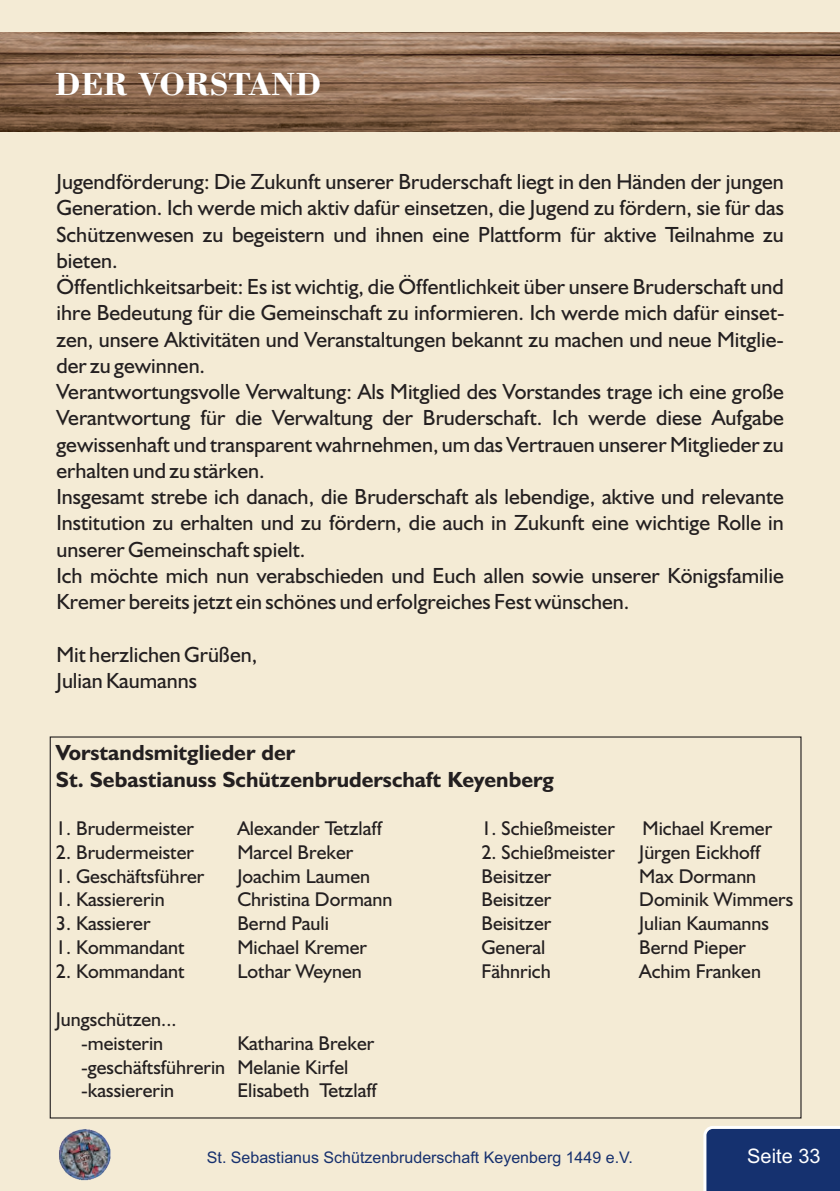
<style>
.page{position:relative;width:840px;height:1191px;background:#fff}
.page>*{position:absolute;margin:0;border:0;box-sizing:border-box;transform-origin:0 0}
.t1{font:700 34px "Bodoni BT";color:#fff}
.t2{font:22px/26.2px "Humanist 521 BT";color:#231f20}
.t3{font:700 22px/26.4px "Humanist 521 BT";color:#231f20}
.t4{font:20px/23.8px "Humanist 521 BT";color:#231f20}
.t5{font:20px "Arial";color:#fff}
.t6{font:16px "Arial";color:#16306e}
</style>
<div class="page">
<div style="left:0;top:0;width:839px;height:1191px;background:#f4ebd5"></div>
<img style="left:0;top:32px;width:839px;height:100px">
<img style="left:59px;top:1129px;width:52px;height:52px">
<svg style="left:703px;top:1126px;width:136px;height:65px"></svg>
<h1 class="t1" style="left:55px;top:70px;width:268px">DER VORSTAND</h1>
<p class="t2" style="left:56px;top:170px;width:729px">Jugendförderung: Die Zukunft unserer Bruderschaft liegt in den Händen der jungen Generation. Ich werde mich aktiv dafür einsetzen, die Jugend zu fördern, sie für das Schützenwesen zu begeistern und ihnen eine Plattform für aktive Teilnahme zu bieten.<br>Öffentlichkeitsarbeit: Es ist wichtig, die Öffentlichkeit über unsere Bruderschaft und ihre Bedeutung für die Gemeinschaft zu informieren. Ich werde mich dafür einset&shy;zen, unsere Aktivitäten und Veranstaltungen bekannt zu machen und neue Mitglie&shy;der zu gewinnen.<br>Verantwortungsvolle Verwaltung: Als Mitglied des Vorstandes trage ich eine große Verantwortung für die Verwaltung der Bruderschaft. Ich werde diese Aufgabe gewissenhaft und transparent wahrnehmen, um das Vertrauen unserer Mitglieder zu erhalten und zu stärken.<br>Insgesamt strebe ich danach, die Bruderschaft als lebendige, aktive und relevante Institution zu erhalten und zu fördern, die auch in Zukunft eine wichtige Rolle in unserer Gemeinschaft spielt.<br>Ich möchte mich nun verabschieden und Euch allen sowie unserer Königsfamilie Kremer bereits jetzt ein schönes und erfolgreiches Fest wünschen.</p>
<p class="t2" style="left:56px;top:643px;width:202px">Mit herzlichen Grüßen,<br>Julian Kaumanns</p>
<p class="t3" style="left:56px;top:741px;width:499px">Vorstandsmitglieder der<br>St. Sebastianuss Schützenbruderschaft Keyenberg</p>
<p class="t4" style="left:56px;top:817px;width:139px">1. Brudermeister</p>
<p class="t4" style="left:237px;top:817px;width:146px">Alexander Tetzlaff</p>
<p class="t4" style="left:481px;top:817px;width:135px">1. Schießmeister</p>
<p class="t4" style="left:642px;top:817px;width:131px">Michael Kremer</p>
<p class="t4" style="left:56px;top:841px;width:139px">2. Brudermeister</p>
<p class="t4" style="left:237px;top:841px;width:117px">Marcel Breker</p>
<p class="t4" style="left:481px;top:841px;width:280px">2. Schießmeister Jürgen Eickhoff</p>
<p class="t4" style="left:56px;top:865px;width:150px">1. Geschäftsführer</p>
<p class="t4" style="left:237px;top:865px;width:134px">Joachim Laumen</p>
<p class="t4" style="left:481px;top:865px;width:71px">Beisitzer</p>
<p class="t4" style="left:639px;top:865px;width:118px">Max Dormann</p>
<p class="t4" style="left:56px;top:889px;width:110px">1. Kassiererin</p>
<p class="t4" style="left:237px;top:889px;width:157px">Christina Dormann</p>
<p class="t4" style="left:481px;top:889px;width:71px">Beisitzer</p>
<p class="t4" style="left:639px;top:889px;width:155px">Dominik Wimmers</p>
<p class="t4" style="left:56px;top:913px;width:96px">3. Kassierer</p>
<p class="t4" style="left:237px;top:913px;width:93px">Bernd Pauli</p>
<p class="t4" style="left:481px;top:913px;width:71px">Beisitzer</p>
<p class="t4" style="left:639px;top:913px;width:131px">Julian Kaumanns</p>
<p class="t4" style="left:56px;top:937px;width:130px">1. Kommandant</p>
<p class="t4" style="left:237px;top:937px;width:131px">Michael Kremer</p>
<p class="t4" style="left:481px;top:937px;width:66px">General</p>
<p class="t4" style="left:639px;top:937px;width:108px">Bernd Pieper</p>
<p class="t4" style="left:56px;top:961px;width:130px">2. Kommandant</p>
<p class="t4" style="left:237px;top:961px;width:126px">Lothar Weynen</p>
<p class="t4" style="left:481px;top:961px;width:71px">Fähnrich</p>
<p class="t4" style="left:639px;top:961px;width:123px">Achim Franken</p>
<p class="t4" style="left:81px;top:1008px;width:97px;text-indent:-25px">Jungschützen... -meisterin</p>
<p class="t4" style="left:81px;top:1032px;width:294px;text-indent:156px">Katharina Breker -geschäftsführerin Melanie Kirfel -kassiererin</p>
<p class="t4" style="left:237px;top:1080px;width:141px">Elisabeth Tetzlaff</p>
<p class="t6" style="left:207px;top:1151px;width:427px">St. Sebastianus Schützenbruderschaft Keyenberg 1449 e.V.</p>
<p class="t5" style="left:746px;top:1148px;width:75px">Seite 33</p>
</div>
